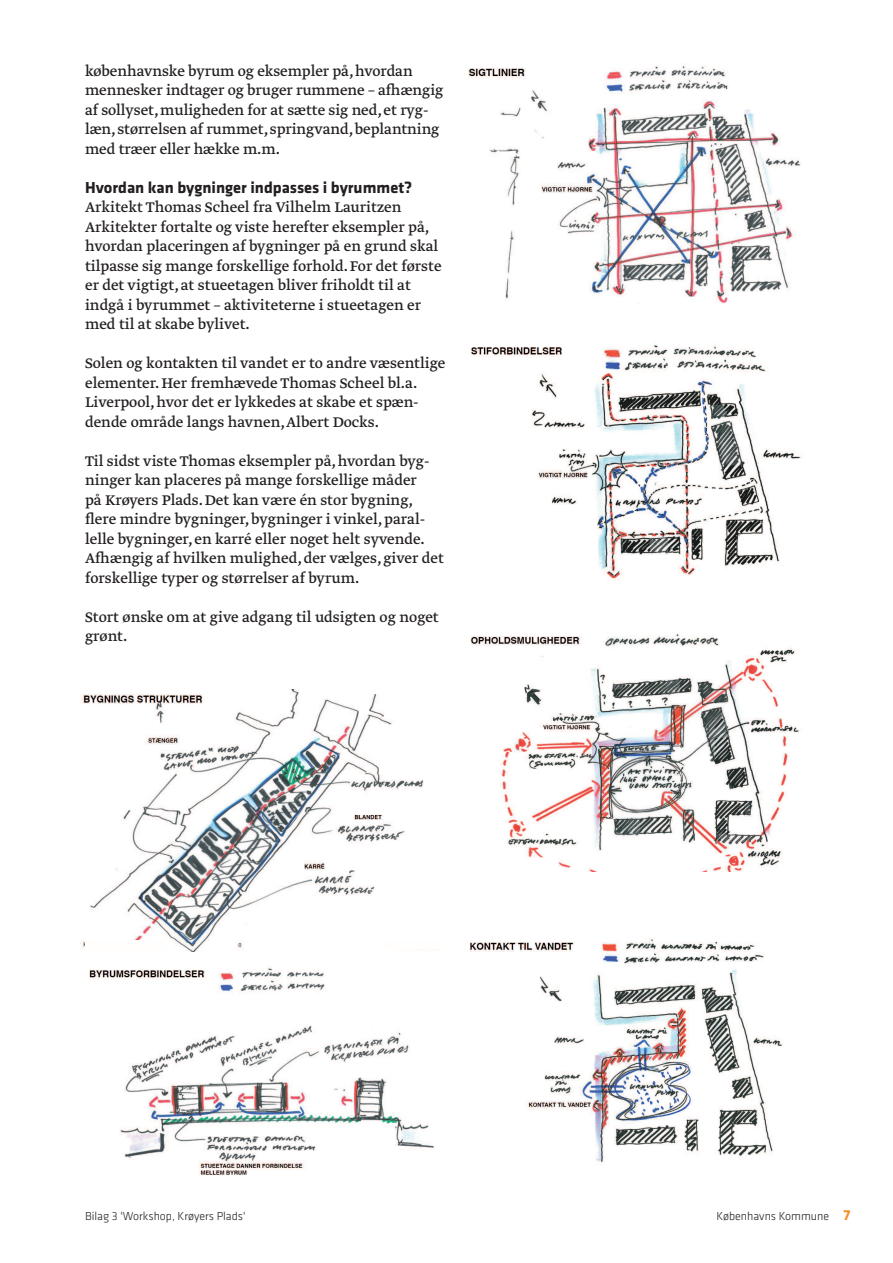
<style>
.page{position:relative;width:893px;height:1263px;background:#fff}
.page>*{position:absolute;margin:0;border:0;box-sizing:border-box;transform-origin:0 0}
.t1{font:16.5px/19.5px "Greta Text";color:#231f20}
.t2{font:700 16.5px "Klavika";color:#231f20}
.t3{font:300 12px "Klavika";color:#231f20}
.s1{font-weight:700;font-size:15px;color:#f68b1f}
</style>
<div class="page">
<img style="left:468px;top:65px;width:333px;height:238px">
<img style="left:471px;top:344px;width:330px;height:236px">
<img style="left:470px;top:633px;width:329px;height:238px">
<img style="left:469px;top:938px;width:314px;height:225px">
<img style="left:89px;top:967px;width:346px;height:208px">
<img style="left:81px;top:689px;width:343px;height:262px">
<div style="left:382px;top:940px;width:62px;height:9px;background:#fffefc"></div>
<div style="left:85px;top:940px;width:80px;height:11px;background:#fffefc"></div>
<p class="t1" style="left:85px;top:62px;width:360px">københavnske byrum og eksempler på, hvordan mennesker indtager og bruger rummene – afhængig af sollyset, muligheden for at sætte sig ned, et ryg&shy;læn, størrelsen af rummet, springvand, beplantning med træer eller hække m.m.</p>
<p class="t2" style="left:85px;top:181px;width:329px">Hvordan kan bygninger indpasses i byrummet?</p>
<p class="t1" style="left:85px;top:198px;width:358px">Arkitekt Thomas Scheel fra Vilhelm Lauritzen Arkitekter fortalte og viste herefter eksempler på, hvordan placeringen af bygninger på en grund skal tilpasse sig mange forskellige forhold. For det første er det vigtigt, at stueetagen bliver friholdt til at indgå i byrummet – aktiviteterne i stueetagen er med til at skabe bylivet.</p>
<p class="t1" style="left:85px;top:354px;width:362px">Solen og kontakten til vandet er to andre væsentlige elementer. Her fremhævede Thomas Scheel bl.a.<br>Liverpool, hvor det er lykkedes at skabe et spæn&shy;dende område langs havnen, Albert Docks.</p>
<p class="t1" style="left:85px;top:452px;width:361px">Til sidst viste Thomas eksempler på, hvordan byg&shy;ninger kan placeres på mange forskellige måder<br>på Krøyers Plads. Det kan være én stor bygning, flere mindre bygninger, bygninger i vinkel, paral&shy;lelle bygninger, en karré eller noget helt syvende.<br>Afhængig af hvilken mulighed, der vælges, giver det forskellige typer og størrelser af byrum.</p>
<p class="t1" style="left:85px;top:608px;width:355px">Stort ønske om at give adgang til udsigten og noget grønt.</p>
<p class="t3" style="left:85px;top:1211px;width:162px">Bilag 3 'Workshop, Krøyers Plads'</p>
<p class="t3" style="left:717px;top:1212px;width:135px">Københavns Kommune <span class="s1">7</span></p>
</div>
